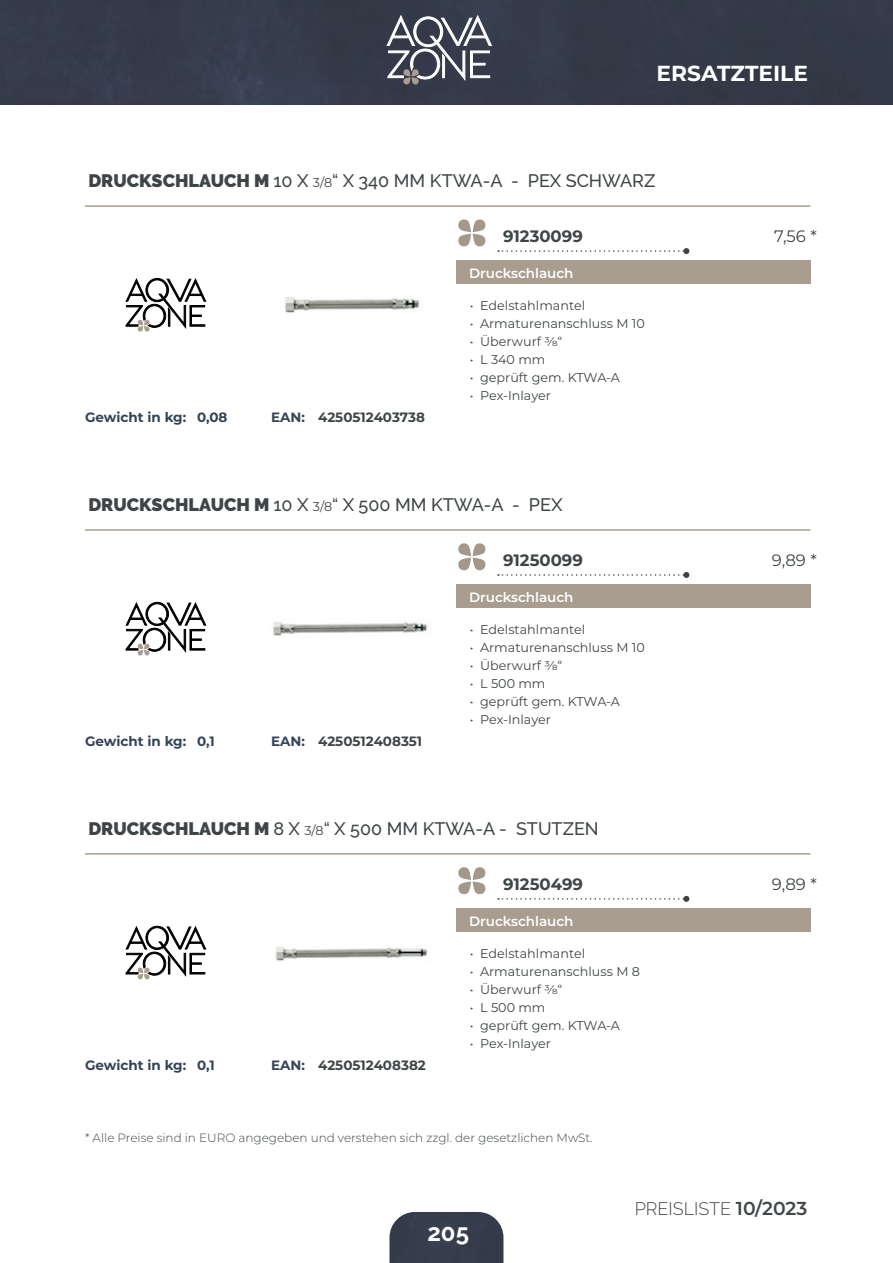
<style>
.page{position:relative;width:893px;height:1263px;background:#fff}
.page>*{position:absolute;margin:0;border:0;box-sizing:border-box;transform-origin:0 0}
.t1{font:700 24px "Raleway";color:#fff}
.t2{font:700 21.75px "Montserrat";color:#fff}
.t3{font:500 18px "Raleway";color:#3f4547}
.t4{font:300 18px "Raleway";color:#414649}
.t5{font:700 16.5px "Montserrat";color:#3f4547}
.t6{font:16.5px "Montserrat";color:#3f4547}
.t7{font:700 13.5px "Montserrat";color:#3f4547}
.t8{font:700 13.5px "Montserrat";color:#354357}
.t9{font:600 13.5px "Montserrat";color:#fff}
.t10{font:12.75px "Montserrat";color:#3f4547}
.t11{font:300 12px "Montserrat";color:#3f4547}
.s1{font-weight:900}
.s2{font-family:"Montserrat";font-weight:400;font-size:12.75px}
.s3{color:#354357}
.s4{font-family:"Montserrat";font-weight:600;font-size:18.75px}
</style>
<div class="page">
<div style="left:0;top:0;width:893px;height:104px;background:#343a49"></div>
<svg style="left:387px;top:16px;width:104px;height:69px"></svg>
<div style="left:389px;top:1212px;width:114px;height:51px;background:#353d4c"></div>
<svg style="left:126px;top:278px;width:80px;height:54px"></svg>
<svg style="left:458px;top:219px;width:28px;height:28px"></svg>
<svg style="left:498px;top:248px;width:191px;height:6px"></svg>
<hr style="left:85px;top:205px;width:725px;height:2px;background:#a89d8f">
<div style="left:456px;top:260px;width:354px;height:24px;background:#a89d8f"></div>
<img style="left:284px;top:296px;width:136px;height:17px">
<svg style="left:126px;top:602px;width:80px;height:54px"></svg>
<svg style="left:458px;top:543px;width:28px;height:28px"></svg>
<svg style="left:498px;top:572px;width:191px;height:6px"></svg>
<hr style="left:85px;top:529px;width:725px;height:2px;background:#a89d8f">
<div style="left:456px;top:584px;width:354px;height:23px;background:#a89d8f"></div>
<img style="left:273px;top:621px;width:155px;height:15px">
<svg style="left:126px;top:926px;width:80px;height:54px"></svg>
<svg style="left:458px;top:867px;width:28px;height:28px"></svg>
<svg style="left:498px;top:896px;width:191px;height:6px"></svg>
<hr style="left:85px;top:853px;width:725px;height:2px;background:#a89d8f">
<div style="left:456px;top:908px;width:354px;height:23px;background:#a89d8f"></div>
<img style="left:275px;top:947px;width:153px;height:14px">
<h2 class="t2" style="left:657px;top:57px;width:153px">ERSATZTEILE</h2>
<h3 class="t3" style="left:88px;top:170px;width:569px"><span class="s1">DRUCKSCHLAUCH M</span> 10 X <span class="s2">3/8</span>“ X 340 MM KTWA-A - PEX SCHWARZ</h3>
<p class="t5" style="left:503px;top:224px;width:81px">91230099</p>
<p class="t9" style="left:469px;top:264px;width:106px">Druckschlauch</p>
<p class="t8" style="left:85px;top:408px;width:144px">Gewicht in kg: 0,08</p>
<p class="t7" style="left:271px;top:408px;width:155px"><span class="s3">EAN:</span> 4250512403738</p>
<p class="t10" style="left:470px;top:296px;width:117px">• Edelstahlmantel</p>
<p class="t10" style="left:470px;top:314px;width:177px">• Armaturenanschluss M 10</p>
<p class="t10" style="left:470px;top:332px;width:94px">• Überwurf 3/8“</p>
<p class="t10" style="left:470px;top:350px;width:77px">• L 340 mm</p>
<p class="t10" style="left:470px;top:368px;width:152px">• geprüft gem. KTWA-A</p>
<p class="t10" style="left:470px;top:386px;width:83px">• Pex-Inlayer</p>
<h3 class="t3" style="left:88px;top:494px;width:476px"><span class="s1">DRUCKSCHLAUCH M</span> 10 X <span class="s2">3/8</span>“ X 500 MM KTWA-A - PEX</h3>
<p class="t5" style="left:503px;top:548px;width:81px">91250099</p>
<p class="t9" style="left:469px;top:588px;width:106px">Druckschlauch</p>
<p class="t8" style="left:85px;top:732px;width:131px">Gewicht in kg: 0,1</p>
<p class="t7" style="left:271px;top:732px;width:153px"><span class="s3">EAN:</span> 4250512408351</p>
<p class="t10" style="left:470px;top:620px;width:117px">• Edelstahlmantel</p>
<p class="t10" style="left:470px;top:638px;width:177px">• Armaturenanschluss M 10</p>
<p class="t10" style="left:470px;top:656px;width:94px">• Überwurf 3/8“</p>
<p class="t10" style="left:470px;top:674px;width:77px">• L 500 mm</p>
<p class="t10" style="left:470px;top:692px;width:152px">• geprüft gem. KTWA-A</p>
<p class="t10" style="left:470px;top:710px;width:83px">• Pex-Inlayer</p>
<h3 class="t3" style="left:88px;top:818px;width:512px"><span class="s1">DRUCKSCHLAUCH M</span> 8 X <span class="s2">3/8</span>“ X 500 MM KTWA-A - STUTZEN</h3>
<p class="t5" style="left:503px;top:872px;width:81px">91250499</p>
<p class="t9" style="left:469px;top:912px;width:106px">Druckschlauch</p>
<p class="t8" style="left:85px;top:1056px;width:131px">Gewicht in kg: 0,1</p>
<p class="t7" style="left:271px;top:1056px;width:156px"><span class="s3">EAN:</span> 4250512408382</p>
<p class="t10" style="left:470px;top:944px;width:117px">• Edelstahlmantel</p>
<p class="t10" style="left:470px;top:962px;width:172px">• Armaturenanschluss M 8</p>
<p class="t10" style="left:470px;top:980px;width:94px">• Überwurf 3/8“</p>
<p class="t10" style="left:470px;top:998px;width:77px">• L 500 mm</p>
<p class="t10" style="left:470px;top:1016px;width:152px">• geprüft gem. KTWA-A</p>
<p class="t10" style="left:470px;top:1034px;width:83px">• Pex-Inlayer</p>
<p class="t11" style="left:85px;top:1130px;width:509px">* Alle Preise sind in EURO angegeben und verstehen sich zzgl. der gesetzlichen MwSt.</p>
<p class="t6" style="left:774px;top:225px;width:44px">7,56 *</p>
<p class="t6" style="left:772px;top:549px;width:46px">9,89 *</p>
<p class="t6" style="left:772px;top:873px;width:46px">9,89 *</p>
<h1 class="t1" style="left:427px;top:1219px;width:43px">205</h1>
<h3 class="t4" style="left:635px;top:1198px;width:174px">PREISLISTE <span class="s4">10/2023</span></h3>
</div>
